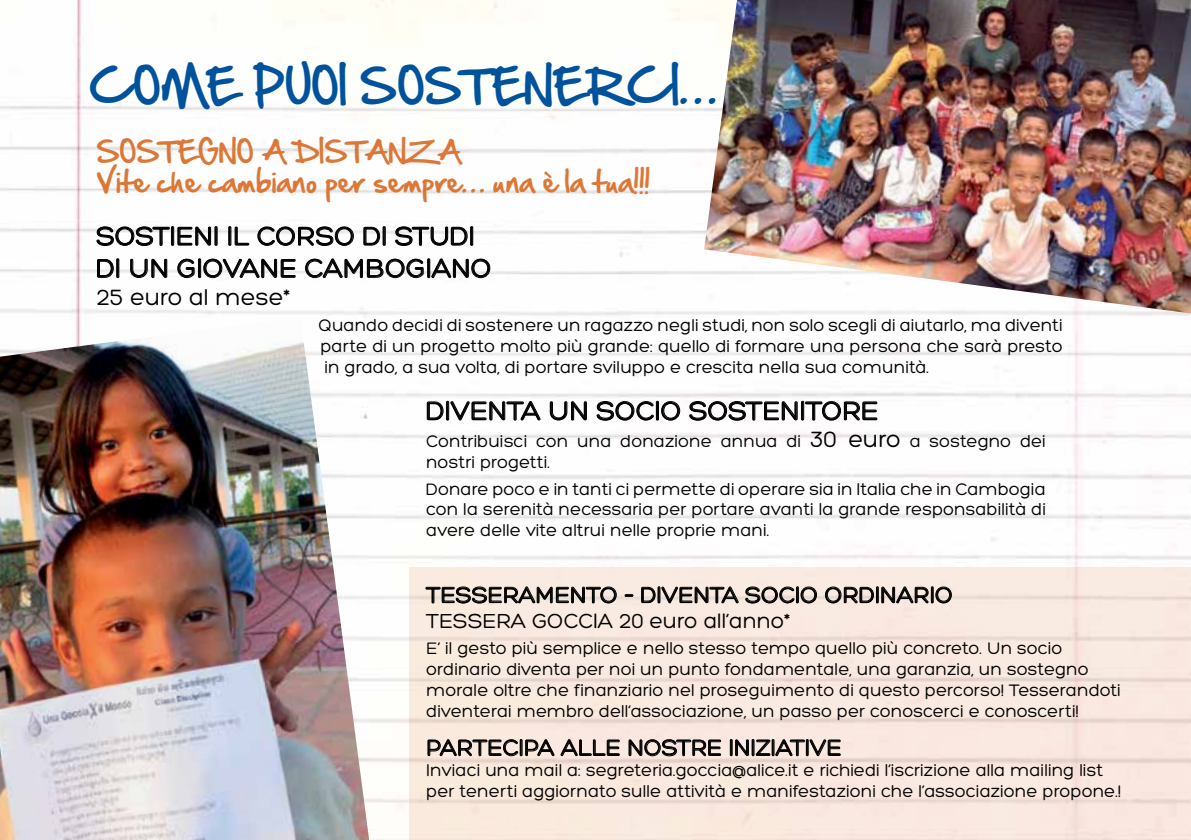
<style>
.page{position:relative;width:1191px;height:840px;background:#fff}
.page>*{position:absolute;margin:0;border:0;box-sizing:border-box;transform-origin:0 0}
.t1{font:42px "Hand Of Sean";color:#00529c}
.t2{font:28px/32.2px "Hero";color:#000}
.t3{font:26px/30px "Hand Of Sean";color:#dc7736}
.t4{font:24px "Hero";color:#000}
.t5{font:22px "Hero";color:#000}
.t6{font:18px/20.6px "Hero";color:#000}
.s1{font-size:24px}
</style>
<div class="page">
<img style="left:0;top:0;width:1191px;height:808px">
<div style="left:409px;top:567px;width:782px;height:272px;background:#faece2"></div>
<svg style="left:426px;top:586px;width:191px;height:17px"></svg>
<svg style="left:624px;top:594px;width:9px;height:2px"></svg>
<svg style="left:641px;top:586px;width:97px;height:17px"></svg>
<svg style="left:745px;top:586px;width:72px;height:17px"></svg>
<svg style="left:824px;top:586px;width:128px;height:17px"></svg>
<svg style="left:427px;top:739px;width:127px;height:17px"></svg>
<svg style="left:560px;top:738px;width:60px;height:17px"></svg>
<svg style="left:628px;top:739px;width:93px;height:17px"></svg>
<svg style="left:729px;top:739px;width:112px;height:17px"></svg>
<img style="left:0;top:317px;width:369px;height:522px">
<img style="left:704px;top:0;width:487px;height:313px">
<svg style="left:96px;top:226px;width:122px;height:20px"></svg>
<svg style="left:228px;top:226px;width:21px;height:20px"></svg>
<svg style="left:257px;top:226px;width:97px;height:20px"></svg>
<svg style="left:363px;top:226px;width:23px;height:20px"></svg>
<svg style="left:395px;top:226px;width:78px;height:20px"></svg>
<svg style="left:97px;top:258px;width:23px;height:20px"></svg>
<svg style="left:130px;top:259px;width:38px;height:19px"></svg>
<svg style="left:178px;top:258px;width:118px;height:20px"></svg>
<svg style="left:305px;top:258px;width:185px;height:20px"></svg>
<svg style="left:426px;top:400px;width:114px;height:20px"></svg>
<svg style="left:549px;top:401px;width:38px;height:19px"></svg>
<svg style="left:596px;top:400px;width:84px;height:21px"></svg>
<svg style="left:689px;top:400px;width:189px;height:21px"></svg>
<h1 class="t1" style="left:89px;top:48px;width:628px">COME PUOI SOSTENERCI…</h1>
<h3 class="t3" style="left:96px;top:137px;width:555px">SOSTEGNO A DISTANZA<br>Vite che cambiano per sempre… una è la tua!!!</h3>
<h2 class="t2" style="left:96px;top:220px;width:397px">SOSTIENI IL CORSO DI STUDI<br>DI UN GIOVANE CAMBOGIANO</h2>
<h3 class="t4" style="left:96px;top:285px;width:195px">25 euro al mese*</h3>
<p class="t6" style="left:318px;top:315px;width:746px;text-align:justify">Quando decidi di sostenere un ragazzo negli studi, non solo scegli di aiutarlo, ma diventi parte di un progetto molto più grande: quello di formare una persona che sarà presto in grado, a sua volta, di portare sviluppo e crescita nella sua comunità.</p>
<h2 class="t2" style="left:426px;top:394px;width:454px">DIVENTA UN SOCIO SOSTENITORE</h2>
<p class="t6" style="left:426px;top:431px;width:621px">Contribuisci con una donazione annua di <span class="s1">30 euro</span> a sostegno dei nostri progetti.</p>
<p class="t6" style="left:426px;top:478px;width:621px;text-align:justify">Donare poco e in tanti ci permette di operare sia in Italia che in Cambogia con la serenità necessaria per portare avanti la grande responsabilità di avere delle vite altrui nelle proprie mani.</p>
<h3 class="t4" style="left:426px;top:582px;width:528px">TESSERAMENTO – DIVENTA SOCIO ORDINARIO</h3>
<p class="t5" style="left:426px;top:609px;width:365px">TESSERA GOCCIA 20 euro all’anno*</p>
<p class="t6" style="left:426px;top:638px;width:696px">E’ il gesto più semplice e nello stesso tempo quello più concreto. Un socio ordinario diventa per noi un punto fondamentale, una garanzia, un sostegno morale oltre che finanziario nel proseguimento di questo percorso! Tesserandoti diventerai membro dell’associazione, un passo per conoscerci e conoscerti!</p>
<h3 class="t4" style="left:426px;top:735px;width:417px">PARTECIPA ALLE NOSTRE INIZIATIVE</h3>
<p class="t6" style="left:426px;top:759px;width:696px">Inviaci una mail a: segreteria.goccia@alice.it e richiedi l’iscrizione alla mailing list per tenerti aggiornato sulle attività e manifestazioni che l’associazione propone.!</p>
</div>
